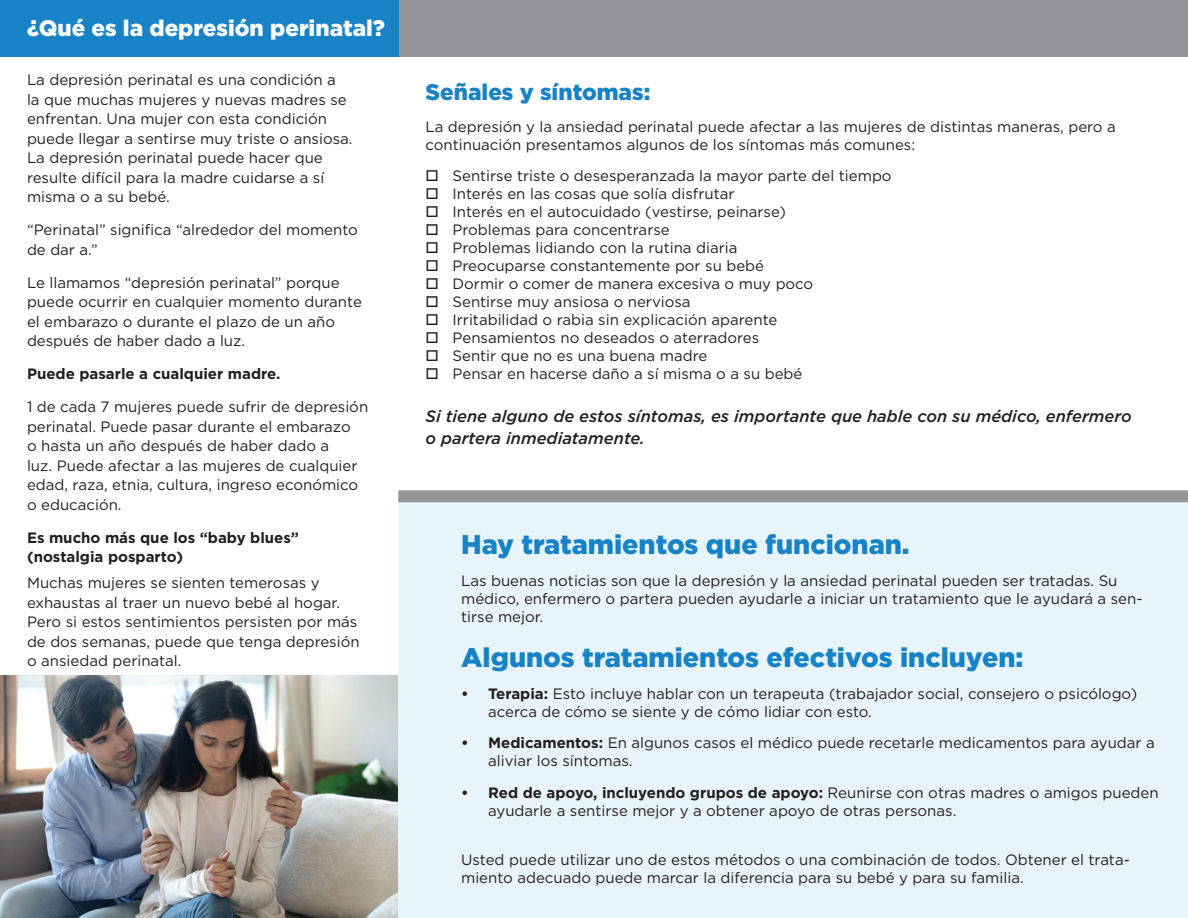
<style>
.page{position:relative;width:1188px;height:918px;background:#fff}
.page>*{position:absolute;margin:0;border:0;box-sizing:border-box;transform-origin:0 0}
.t1{font:900 27px "Gotham";color:#1782c5}
.t2{font:900 22.5px "Gotham";color:#fff}
.t3{font:900 22.5px "Gotham";color:#1782c5}
.t4{font:italic 500 16.5px/22.5px "Gotham";color:#231f20}
.t5{font:15px/19.5px "Gotham";color:#231f20}
.t6{font:700 15px/19.5px "Gotham";color:#231f20}
.s1{font-weight:700}
</style>
<div class="page">
<img style="left:0;top:676px;width:399px;height:242px">
<div style="left:396px;top:0;width:792px;height:56px;background:#939598"></div>
<div style="left:399px;top:498px;width:789px;height:420px;background:#e7f4fb"></div>
<div style="left:398px;top:490px;width:790px;height:12px;background:#939598"></div>
<div style="left:0;top:0;width:398px;height:56px;background:#1782c5"></div>
<h2 class="t2" style="left:27px;top:13px;width:360px">¿Qué es la depresión perinatal?</h2>
<p class="t5" style="left:27px;top:70px;width:327px">La depresión perinatal es una condición a<br>la que muchas mujeres y nuevas madres se enfrentan. Una mujer con esta condición puede llegar a sentirse muy triste o ansiosa.<br>La depresión perinatal puede hacer que resulte difícil para la madre cuidarse a sí misma o a su bebé.</p>
<p class="t5" style="left:27px;top:220px;width:332px">“Perinatal” significa “alrededor del momento de dar a.”</p>
<p class="t5" style="left:27px;top:272px;width:336px">Le llamamos “depresión perinatal” porque puede ocurrir en cualquier momento durante el embarazo o durante el plazo de un año después de haber dado a luz.</p>
<p class="t6" style="left:27px;top:364px;width:255px">Puede pasarle a cualquier madre.</p>
<p class="t5" style="left:27px;top:397px;width:343px">1 de cada 7 mujeres puede sufrir de depresión perinatal. Puede pasar durante el embarazo<br>o hasta un año después de haber dado a<br>luz. Puede afectar a las mujeres de cualquier edad, raza, etnia, cultura, ingreso económico o educación.</p>
<p class="t6" style="left:27px;top:527px;width:274px">Es mucho más que los “baby blues” (nostalgia posparto)</p>
<p class="t5" style="left:27px;top:573px;width:334px">Muchas mujeres se sienten temerosas y exhaustas al traer un nuevo bebé al hogar.<br>Pero si estos sentimientos persisten por más de dos semanas, puede que tenga depresión o ansiedad perinatal.</p>
<h2 class="t3" style="left:426px;top:77px;width:226px">Señales y síntomas:</h2>
<p class="t5" style="left:426px;top:117px;width:692px;line-height:18px">La depresión y la ansiedad perinatal puede afectar a las mujeres de distintas maneras, pero a continuación presentamos algunos de los síntomas más comunes:</p>
<p class="t5" style="left:453px;top:166px;width:441px;line-height:18px">Sentirse triste o desesperanzada la mayor parte del tiempo Interés en las cosas que solía disfrutar<br>Interés en el autocuidado (vestirse, peinarse)<br>Problemas para concentrarse<br>Problemas lidiando con la rutina diaria<br>Preocuparse constantemente por su bebé<br>Dormir o comer de manera excesiva o muy poco<br>Sentirse muy ansiosa o nerviosa<br>Irritabilidad o rabia sin explicación aparente<br>Pensamientos no deseados o aterradores<br>Sentir que no es una buena madre<br>Pensar en hacerse daño a sí misma o a su bebé</p>
<p class="t4" style="left:426px;top:405px;width:708px">Si tiene alguno de estos síntomas, es importante que hable con su médico, enfermero o partera inmediatamente.</p>
<h1 class="t1" style="left:461px;top:526px;width:450px">Hay tratamientos que funcionan.</h1>
<p class="t5" style="left:461px;top:571px;width:683px;line-height:18px">Las buenas noticias son que la depresión y la ansiedad perinatal pueden ser tratadas. Su médico, enfermero o partera pueden ayudarle a iniciar un tratamiento que le ayudará a sen&shy;tirse mejor.</p>
<h1 class="t1" style="left:461px;top:639px;width:564px">Algunos tratamientos efectivos incluyen:</h1>
<p class="t5" style="left:488px;top:684px;width:651px;line-height:18px;text-indent:-27px"><span class="s1">• Terapia:</span> Esto incluye hablar con un terapeuta (trabajador social, consejero o psicólogo) acerca de cómo se siente y de cómo lidiar con esto.</p>
<p class="t5" style="left:488px;top:734px;width:668px;line-height:18px;text-indent:-27px"><span class="s1">• Medicamentos:</span> En algunos casos el médico puede recetarle medicamentos para ayudar a aliviar los síntomas.</p>
<p class="t5" style="left:488px;top:783px;width:672px;line-height:18px;text-indent:-27px"><span class="s1">• Red de apoyo, incluyendo grupos de apoyo:</span> Reunirse con otras madres o amigos pueden ayudarle a sentirse mejor y a obtener apoyo de otras personas.</p>
<p class="t5" style="left:461px;top:851px;width:670px;line-height:18px">Usted puede utilizar uno de estos métodos o una combinación de todos. Obtener el trata&shy;miento adecuado puede marcar la diferencia para su bebé y para su familia.</p>
</div>
